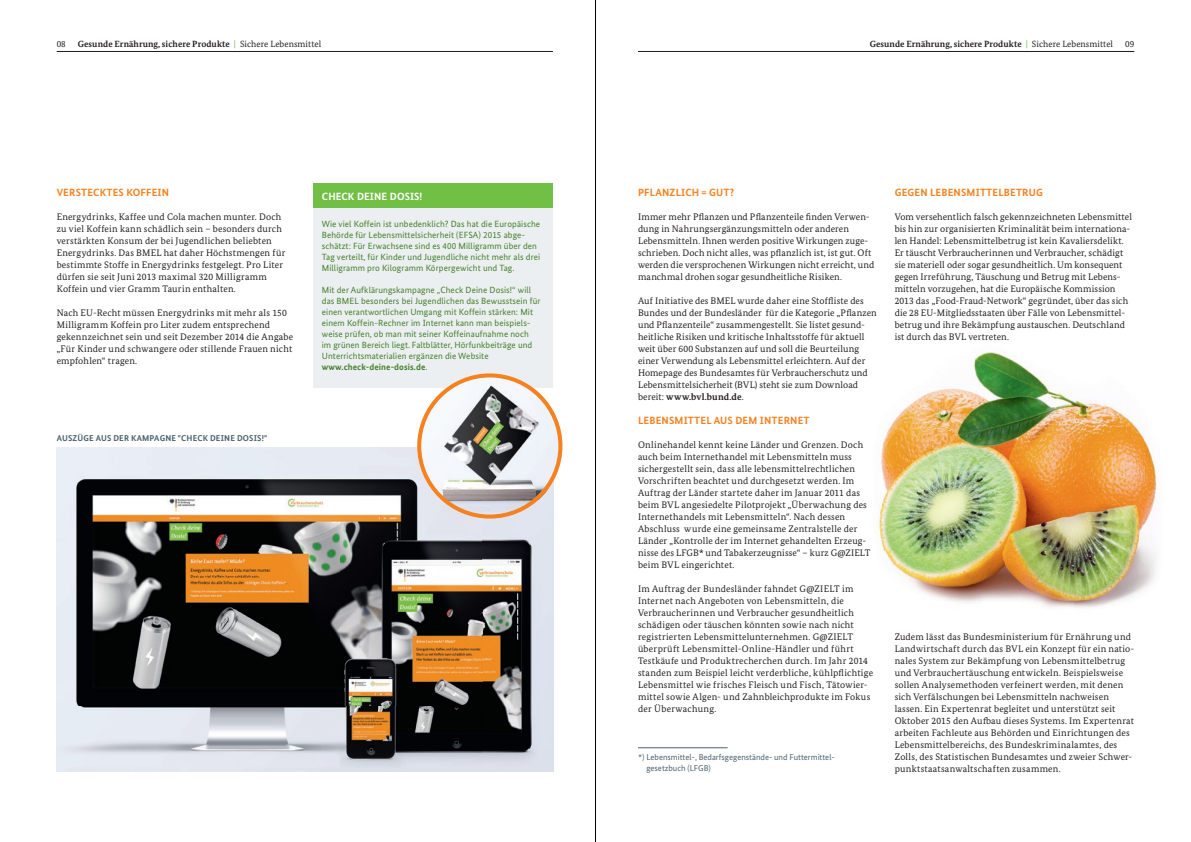
<style>
.page{position:relative;width:1191px;height:842px;background:#fff}
.page>*{position:absolute;margin:0;border:0;box-sizing:border-box;transform-origin:0 0}
.t1{font:700 10.5px "Bundes Sans";letter-spacing:.015em;color:#f58220}
.t2{font:700 10.5px "Bundes Sans";letter-spacing:.005em;color:#fff}
.t3{font:9.5px/12px "Bundes Serif";letter-spacing:.015em;color:#231f20}
.t4{font:9px/11px "Bundes Sans";letter-spacing:.01em;color:#45802a}
.t5{font:700 9px "Bundes Serif";letter-spacing:.005em;color:#231f20}
.t6{font:9px "Bundes Serif";color:#231f20}
.t7{font:8.5px/11px "Bundes Sans";color:#4d636e}
.t8{font:700 8.5px "Bundes Sans";letter-spacing:.02em;color:#4d636e}
.s1{font-weight:400;color:#71bf44}
.s2{font-weight:400}
.s3{font-weight:700}
</style>
<div class="page">
<hr style="left:638px;top:51px;width:496px;height:1px;background:#231f20">
<hr style="left:57px;top:51px;width:496px;height:1px;background:#231f20">
<img style="left:879px;top:352px;width:278px;height:256px">
<img style="left:57px;top:448px;width:496px;height:324px">
<hr style="left:638px;top:747px;width:89px;height:1px;background:#4d636e">
<div style="left:313px;top:205px;width:240px;height:183px;background:#ebeff1"></div>
<div style="left:313px;top:184px;width:240px;height:24px;background:#71bf44"></div>
<img style="left:417px;top:375px;width:145px;height:140px">
<div style="left:417px;top:373px;width:145px;height:146px;border:4px solid #f58220;border-radius:50%"></div>
<hr style="left:595px;top:0;width:1px;height:842px;background:#010000">
<p class="t6" style="left:57px;top:38px;width:11px">08</p>
<p class="t5" style="left:78px;top:38px;width:245px">Gesunde Ernährung, sichere Produkte <span class="s1">|</span> <span class="s2">Sichere Lebensmittel</span></p>
<p class="t5" style="left:869px;top:38px;width:245px">Gesunde Ernährung, sichere Produkte <span class="s1">|</span> <span class="s2">Sichere Lebensmittel</span></p>
<p class="t6" style="left:1125px;top:38px;width:11px">09</p>
<p class="t1" style="left:57px;top:186px;width:114px">VERSTECKTES KOFFEIN</p>
<p class="t3" style="left:57px;top:210px;width:230px">Energydrinks, Kaffee und Cola machen munter. Doch zu viel Koffein kann schädlich sein – besonders durch verstärkten Konsum der bei Jugendlichen beliebten Energydrinks. Das BMEL hat daher Höchstmengen für bestimmte Stoffe in Energydrinks festgelegt. Pro Liter dürfen sie seit Juni 2013 maximal 320 Milligramm Koffein und vier Gramm Taurin enthalten.</p>
<p class="t3" style="left:57px;top:306px;width:238px">Nach EU-Recht müssen Energydrinks mit mehr als 150<br>Milligramm Koffein pro Liter zudem entsprechend gekennzeichnet sein und seit Dezember 2014 die Angabe „Für Kinder und schwangere oder stillende Frauen nicht empfohlen“ tragen.</p>
<p class="t8" style="left:57px;top:432px;width:212px">AUSZÜGE AUS DER KAMPAGNE "CHECK DEINE DOSIS!"</p>
<p class="t2" style="left:322px;top:190px;width:102px">CHECK DEINE DOSIS!</p>
<p class="t4" style="left:322px;top:218px;width:220px">Wie viel Koffein ist unbedenklich? Das hat die Europäische Behörde für Lebensmittelsicherheit (EFSA) 2015 abge&shy;schätzt: Für Erwachsene sind es 400 Milligramm über den Tag verteilt, für Kinder und Jugendliche nicht mehr als drei Milligramm pro Kilogramm Körpergewicht und Tag.</p>
<p class="t4" style="left:322px;top:284px;width:220px">Mit der Aufklärungskampagne „Check Deine Dosis!“ will das BMEL besonders bei Jugendlichen das Bewusstsein für einen verantwortlichen Umgang mit Koffein stärken: Mit einem Koffein-Rechner im Internet kann man beispiels&shy;weise prüfen, ob man mit seiner Koffeinaufnahme noch im grünen Bereich liegt. Faltblätter, Hörfunkbeiträge und Unterrichtsmaterialien ergänzen die Website <span class="s3">www.check-deine-dosis.de</span>.</p>
<p class="t1" style="left:638px;top:186px;width:98px">PFLANZLICH = GUT?</p>
<p class="t3" style="left:638px;top:210px;width:238px">Immer mehr Pflanzen und Pflanzenteile finden Verwen&shy;dung in Nahrungsergänzungsmitteln oder anderen Lebensmitteln. Ihnen werden positive Wirkungen zuge&shy;schrieben. Doch nicht alles, was pflanzlich ist, ist gut. Oft werden die versprochenen Wirkungen nicht erreicht, und manchmal drohen sogar gesundheitliche Risiken.</p>
<p class="t3" style="left:638px;top:294px;width:240px">Auf Initiative des BMEL wurde daher eine Stoffliste des Bundes und der Bundesländer für die Kategorie „Pflanzen und Pflanzenteile“ zusammengestellt. Sie listet gesund&shy;heitliche Risiken und kritische Inhaltsstoffe für aktuell weit über 600 Substanzen auf und soll die Beurteilung einer Verwendung als Lebensmittel erleichtern. Auf der Homepage des Bundesamtes für Verbraucherschutz und Lebensmittelsicherheit (BVL) steht sie zum Download bereit: <span class="s3">www.bvl.bund.de</span>.</p>
<p class="t1" style="left:638px;top:414px;width:173px">LEBENSMITTEL AUS DEM INTERNET</p>
<p class="t3" style="left:638px;top:438px;width:234px">Onlinehandel kennt keine Länder und Grenzen. Doch auch beim Internethandel mit Lebensmitteln muss sichergestellt sein, dass alle lebensmittelrechtlichen Vorschriften beachtet und durchgesetzt werden. Im Auftrag der Länder startete daher im Januar 2011 das beim BVL angesiedelte Pilotprojekt „Überwachung des Internethandels mit Lebensmitteln“. Nach dessen Abschluss wurde eine gemeinsame Zentralstelle der Länder „Kontrolle der im Internet gehandelten Erzeug&shy;nisse des LFGB* und Tabakerzeugnisse“ – kurz G@ZIELT beim BVL eingerichtet.</p>
<p class="t3" style="left:638px;top:582px;width:236px">Im Auftrag der Bundesländer fahndet G@ZIELT im Internet nach Angeboten von Lebensmitteln, die Verbraucherinnen und Verbraucher gesundheitlich schädigen oder täuschen könnten sowie nach nicht registrierten Lebensmittelunternehmen. G@ZIELT überprüft Lebensmittel-Online-Händler und führt Testkäufe und Produktrecherchen durch. Im Jahr 2014 standen zum Beispiel leicht verderbliche, kühlpflichtige Lebensmittel wie frisches Fleisch und Fisch, Tätowier&shy;mittel sowie Algen- und Zahnbleichprodukte im Fokus der Überwachung.</p>
<p class="t7" style="left:646px;top:752px;width:190px;text-indent:-8px">*) Lebensmittel-, Bedarfsgegenstände- und Futtermittel&shy;gesetzbuch (LFGB)</p>
<p class="t1" style="left:894px;top:186px;width:150px">GEGEN LEBENSMITTELBETRUG</p>
<p class="t3" style="left:894px;top:210px;width:239px">Vom versehentlich falsch gekennzeichneten Lebensmittel bis hin zur organisierten Kriminalität beim internationa&shy;len Handel: Lebensmittelbetrug ist kein Kavaliersdelikt.<br>Er täuscht Verbraucherinnen und Verbraucher, schädigt sie materiell oder sogar gesundheitlich. Um konsequent gegen Irreführung, Täuschung und Betrug mit Lebens&shy;mitteln vorzugehen, hat die Europäische Kommission 2013 das „Food-Fraud-Network“ gegründet, über das sich die 28 EU-Mitgliedsstaaten über Fälle von Lebensmittel&shy;betrug und ihre Bekämpfung austauschen. Deutschland ist durch das BVL vertreten.</p>
<p class="t3" style="left:894px;top:630px;width:241px">Zudem lässt das Bundesministerium für Ernährung und Landwirtschaft durch das BVL ein Konzept für ein natio&shy;nales System zur Bekämpfung von Lebensmittelbetrug und Verbrauchertäuschung entwickeln. Beispielsweise sollen Analysemethoden verfeinert werden, mit denen sich Verfälschungen bei Lebensmitteln nachweisen lassen. Ein Expertenrat begleitet und unterstützt seit Oktober 2015 den Aufbau dieses Systems. Im Expertenrat arbeiten Fachleute aus Behörden und Einrichtungen des Lebensmittelbereichs, des Bundeskriminalamtes, des Zolls, des Statistischen Bundesamtes und zweier Schwer&shy;punktstaatsanwaltschaften zusammen.</p>
</div>
